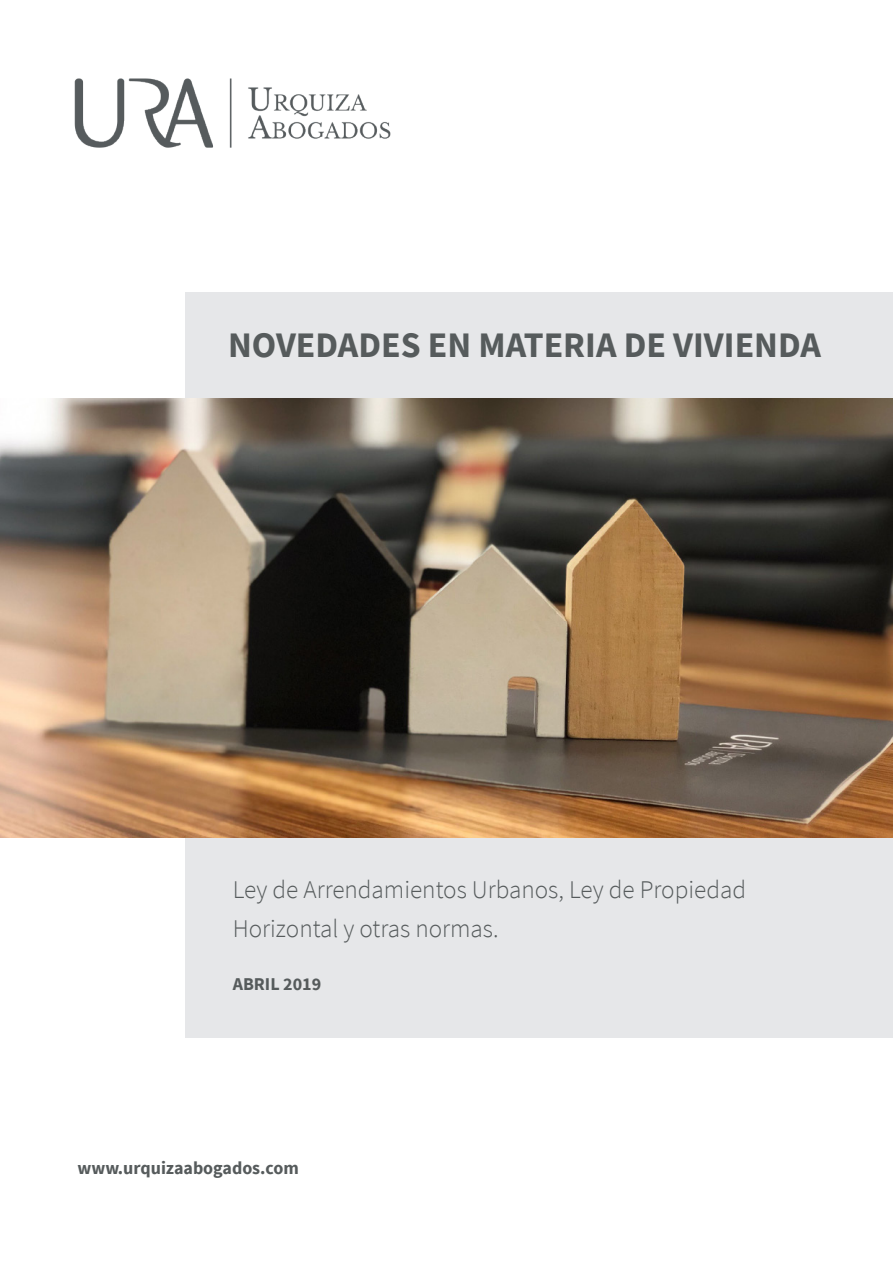
<style>
.page{position:relative;width:893px;height:1263px;background:#fff}
.page>*{position:absolute;margin:0;border:0;box-sizing:border-box;transform-origin:0 0}
.t1{font:700 35.85px "Source Sans Pro";color:#565b5c}
.t2{font:300 25.5px/38.8px "Source Sans Pro";color:#565b5c}
.t3{font:700 18px "Source Sans Pro";color:#565b5c}
</style>
<div class="page">
<div style="left:185px;top:292px;width:708px;height:745px;background:#e6e7e9"></div>
<img style="left:0;top:398px;width:893px;height:440px">
<img style="left:74px;top:78px;width:317px;height:70px">
<h1 class="t1" style="left:228px;top:321px;width:594px">NOVEDADES EN MATERIA DE VIVIENDA</h1>
<p class="t2" style="left:233px;top:870px;width:515px">Ley de Arrendamientos Urbanos, Ley de Propiedad<br>Horizontal y otras normas.</p>
<p class="t3" style="left:233px;top:972px;width:90px">ABRIL 2019</p>
<p class="t3" style="left:77px;top:1156px;width:223px">www.urquizaabogados.com</p>
</div>
